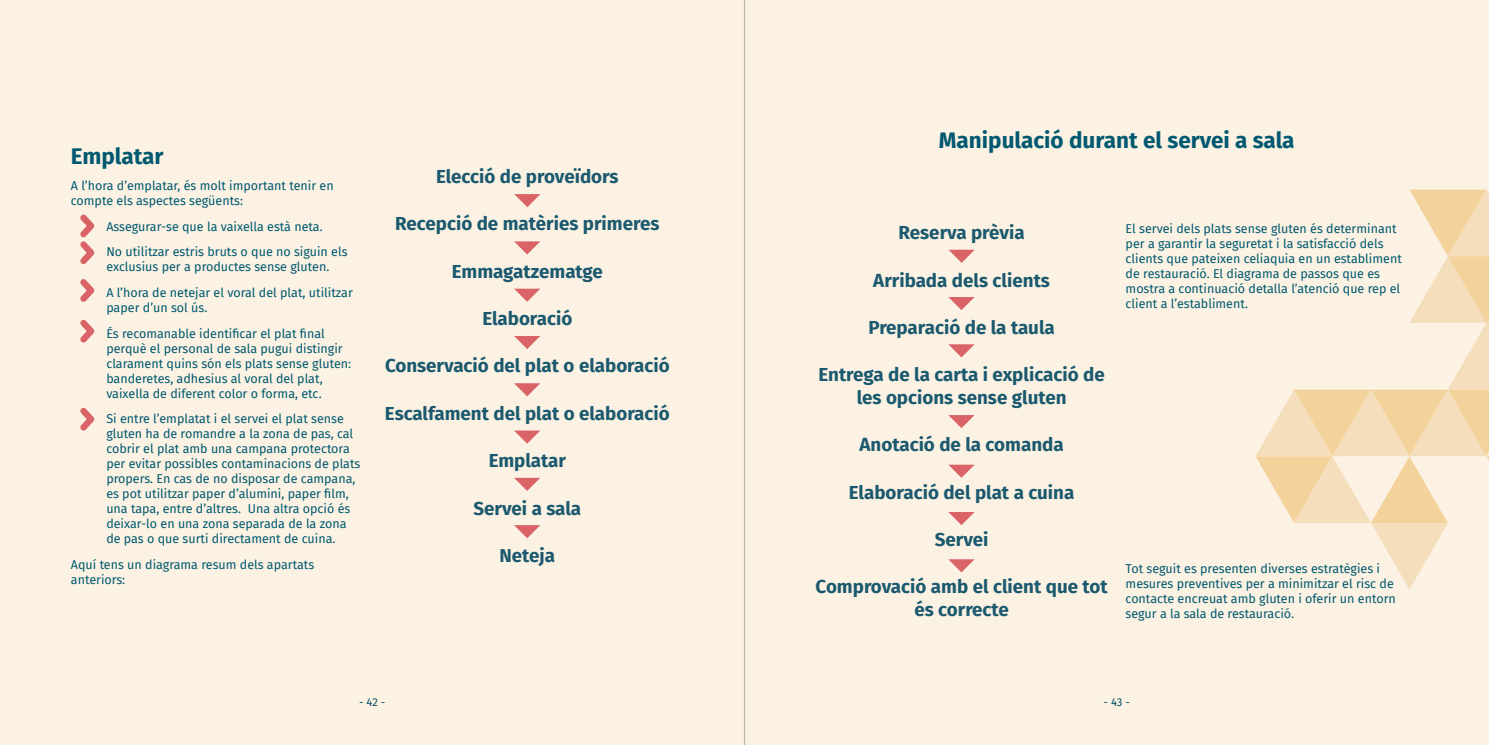
<style>
.page{position:relative;width:1489px;height:745px;background:#fff}
.page>*{position:absolute;margin:0;border:0;box-sizing:border-box;transform-origin:0 0}
.t1{font:700 22.5px "Fira Sans";color:#005970}
.t2{font:700 18.75px/22.5px "Fira Sans";color:#1b596f;text-align:center}
.t3{font:12.5px/15px "Fira Sans";color:#005970}
.t4{font:11.25px "Fira Sans";color:#034f65}
</style>
<div class="page">
<div style="left:0;top:0;width:1488px;height:744px;background:#fcf2e3"></div>
<hr style="left:743px;top:0;width:2px;height:744px;background:#000">
<svg style="left:514px;top:194px;width:26px;height:13px"></svg>
<svg style="left:514px;top:241px;width:26px;height:13px"></svg>
<svg style="left:514px;top:288px;width:26px;height:13px"></svg>
<svg style="left:514px;top:336px;width:26px;height:13px"></svg>
<svg style="left:514px;top:383px;width:26px;height:13px"></svg>
<svg style="left:514px;top:430px;width:26px;height:13px"></svg>
<svg style="left:514px;top:477px;width:26px;height:13px"></svg>
<svg style="left:514px;top:525px;width:26px;height:13px"></svg>
<svg style="left:948px;top:249px;width:26px;height:14px"></svg>
<svg style="left:948px;top:297px;width:26px;height:13px"></svg>
<svg style="left:948px;top:344px;width:26px;height:13px"></svg>
<svg style="left:948px;top:415px;width:26px;height:13px"></svg>
<svg style="left:948px;top:464px;width:26px;height:13px"></svg>
<svg style="left:948px;top:512px;width:26px;height:12px"></svg>
<svg style="left:948px;top:559px;width:26px;height:13px"></svg>
<svg style="left:80px;top:214px;width:14px;height:50px"></svg>
<svg style="left:80px;top:279px;width:14px;height:23px"></svg>
<svg style="left:80px;top:319px;width:14px;height:23px"></svg>
<svg style="left:80px;top:407px;width:14px;height:23px"></svg>
<svg style="left:1255px;top:189px;width:233px;height:400px"></svg>
<h1 class="t1" style="left:71px;top:137px;width:94px">Emplatar</h1>
<p class="t3" style="left:71px;top:177px;width:264px">A l’hora d’emplatar, és molt important tenir en compte els aspectes següents:</p>
<p class="t3" style="left:106px;top:213px;width:243px;line-height:25.6px">Assegurar-se que la vaixella està neta.<br>No utilitzar estris bruts o que no siguin els</p>
<p class="t3" style="left:106px;top:253px;width:248px;line-height:25.6px">exclusius per a productes sense gluten.<br>A l’hora de netejar el voral del plat, utilitzar</p>
<p class="t3" style="left:106px;top:294px;width:220px;line-height:25.6px">paper d’un sol ús.<br>És recomanable identificar el plat final</p>
<p class="t3" style="left:106px;top:340px;width:246px">perquè el personal de sala pugui distingir clarament quins són els plats sense gluten: banderetes, adhesius al voral del plat, vaixella de diferent color o forma, etc.</p>
<p class="t3" style="left:106px;top:411px;width:255px">Si entre l’emplatat i el servei el plat sense gluten ha de romandre a la zona de pas, cal cobrir el plat amb una campana protectora per evitar possibles contaminacions de plats propers. En cas de no disposar de campana, es pot utilitzar paper d’alumini, paper film, una tapa, entre d’altres. Una altra opció és deixar-lo en una zona separada de la zona de pas o que surti directament de cuina.</p>
<p class="t3" style="left:71px;top:556px;width:245px">Aquí tens un diagrama resum dels apartats anteriors:</p>
<h2 class="t2" style="left:436px;top:164px;width:184px">Elecció de proveïdors</h2>
<h2 class="t2" style="left:395px;top:211px;width:266px">Recepció de matèries primeres</h2>
<h2 class="t2" style="left:452px;top:258px;width:152px">Emmagatzematge</h2>
<h2 class="t2" style="left:482px;top:306px;width:91px">Elaboració</h2>
<h2 class="t2" style="left:385px;top:353px;width:286px">Conservació del plat o elaboració</h2>
<h2 class="t2" style="left:385px;top:400px;width:286px">Escalfament del plat o elaboració</h2>
<h2 class="t2" style="left:488px;top:447px;width:79px">Emplatar</h2>
<h2 class="t2" style="left:473px;top:495px;width:109px">Servei a sala</h2>
<h2 class="t2" style="left:499px;top:542px;width:57px">Neteja</h2>
<h1 class="t1" style="left:938px;top:121px;width:357px">Manipulació durant el servei a sala</h1>
<h2 class="t2" style="left:898px;top:220px;width:128px">Reserva prèvia</h2>
<h2 class="t2" style="left:873px;top:267px;width:178px">Arribada dels clients</h2>
<h2 class="t2" style="left:868px;top:315px;width:188px">Preparació de la taula</h2>
<h2 class="t2" style="left:818px;top:362px;width:288px">Entrega de la carta i explicació de les opcions sense gluten</h2>
<h2 class="t2" style="left:859px;top:432px;width:206px">Anotació de la comanda</h2>
<h2 class="t2" style="left:849px;top:479px;width:227px">Elaboració del plat a cuina</h2>
<h2 class="t2" style="left:934px;top:526px;width:55px">Servei</h2>
<h2 class="t2" style="left:815px;top:574px;width:293px">Comprovació amb el client que tot és correcte</h2>
<p class="t3" style="left:1125px;top:221px;width:278px">El servei dels plats sense gluten és determinant per a garantir la seguretat i la satisfacció dels clients que pateixen celiaquia en un establiment de restauració. El diagrama de passos que es mostra a continuació detalla l’atenció que rep el client a l’establiment.</p>
<p class="t3" style="left:1125px;top:560px;width:272px">Tot seguit es presenten diverses estratègies i mesures preventives per a minimitzar el risc de contacte encreuat amb gluten i oferir un entorn segur a la sala de restauració.</p>
<p class="t4" style="left:359px;top:693px;width:28px">- 42 -</p>
<p class="t4" style="left:1103px;top:693px;width:28px">- 43 -</p>
</div>
